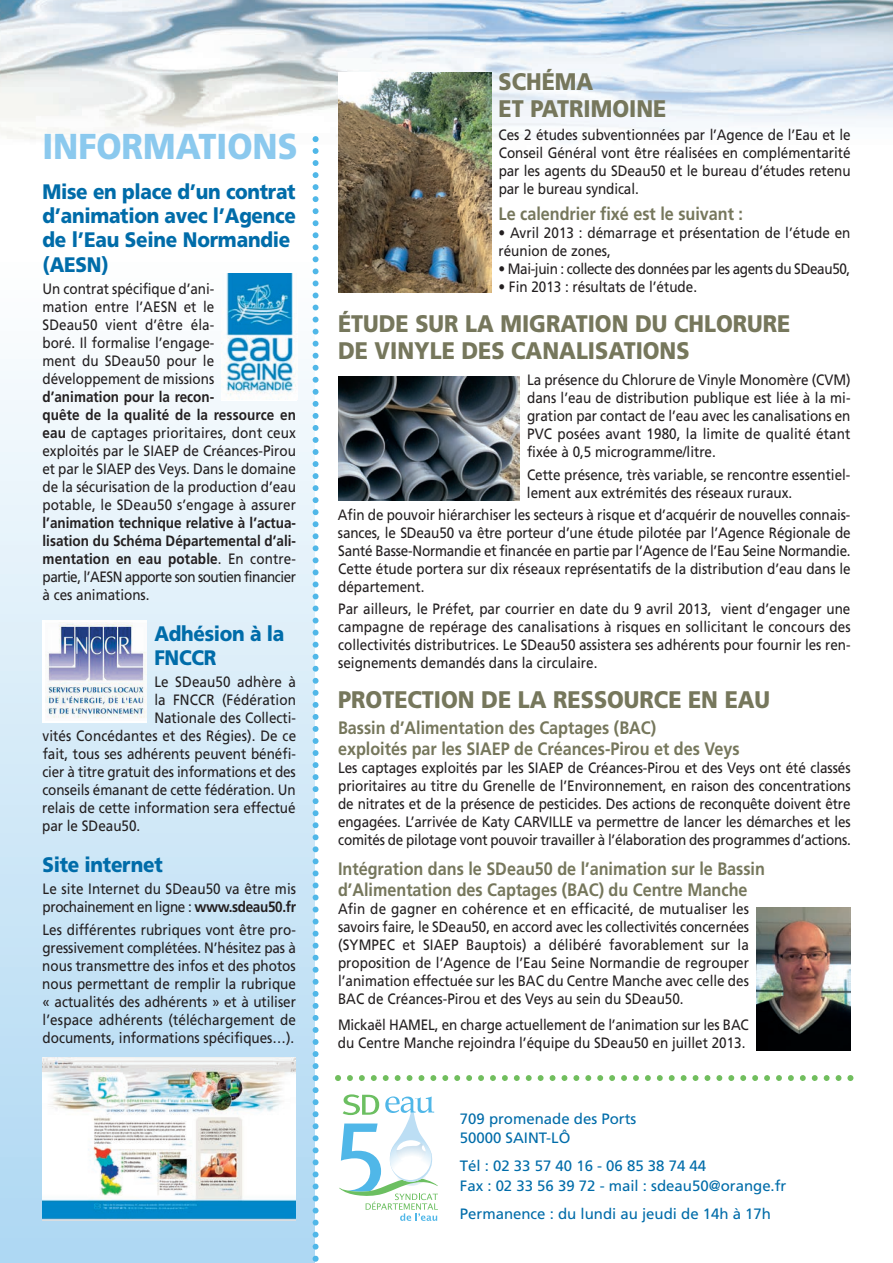
<style>
.page{position:relative;width:893px;height:1263px;background:#fff}
.page>*{position:absolute;margin:0;border:0;box-sizing:border-box;transform-origin:0 0}
.t1{font:900 36px "Frutiger";color:#8bc9ee;scale:.9 1}
.t2{font:900 24px/27px "Frutiger";color:#76775c;scale:.9 1}
.t3{font:900 21px/24px "Frutiger";letter-spacing:-.015em;color:#006ca9;scale:.9 1}
.t4{font:700 18px/21px "Frutiger";color:#76775c;scale:.9 1}
.t5{font:15px/18px "Frutiger";color:#231f20;text-align:justify;scale:.9 1}
.t6{font:700 15px/18px "Frutiger";color:#231f20;text-align:justify;scale:.9 1}
.t7{font:15px/19.5px "Frutiger";color:#006ca9}
.t8{font:15px "Frutiger";letter-spacing:-.025em;color:#231f20;scale:.9 1}
.s1{font-weight:700}
.s2{font-weight:400}
</style>
<div class="page">
<img style="left:0;top:0;width:893px;height:273px">
<svg style="left:339px;top:1094px;width:99px;height:127px"></svg>
<div style="left:0;top:263px;width:315px;height:1000px;background:linear-gradient(to bottom,#fcfefe,#aed8f2)"></div>
<svg style="left:335px;top:1075px;width:518px;height:6px"></svg>
<img style="left:338px;top:376px;width:182px;height:125px">
<svg style="left:313px;top:136px;width:6px;height:1126px"></svg>
<div style="left:43px;top:620px;width:104px;height:103px;background:#fff"></div>
<img style="left:45px;top:622px;width:101px;height:96px">
<img style="left:43px;top:1058px;width:252px;height:162px">
<img style="left:222px;top:274px;width:75px;height:126px">
<img style="left:338px;top:72px;width:153px;height:220px">
<img style="left:756px;top:907px;width:94px;height:143px">
<h1 class="t1" style="left:43px;top:132px;width:285px">INFORMATIONS</h1>
<h3 class="t3" style="left:43px;top:182px;width:283px">Mise en place d’un contrat d’animation avec l’Agence de l’Eau Seine Normandie (AESN)</h3>
<p class="t5" style="left:42px;top:281px;width:193px">Un contrat spécifique d’ani&shy;mation entre l’AESN et le SDeau50 vient d’être éla&shy;boré. Il formalise l’engage&shy;ment du SDeau50 pour le développement de missions</p>
<p class="t5" style="left:42px;top:389px;width:283px;text-align:left"><span class="s1">d’animation pour la recon-<br>quête de la qualité de la ressource en eau</span> de captages prioritaires, dont ceux exploités par le SIAEP de Créances-Pirou et par le SIAEP des Veys. Dans le domaine de la sécurisation de la production d’eau potable, le SDeau50 s’engage à assurer</p>
<p class="t6" style="left:43px;top:515px;width:283px">l’animation technique relative à l’actua&shy;lisation du Schéma Départemental d’ali&shy;mentation en eau potable<span class="s2">. En contre&shy;partie, l’AESN apporte son soutien financier à ces animations.</span></p>
<h3 class="t3" style="left:154px;top:623px;width:146px">Adhésion à la<br>FNCCR</h3>
<p class="t5" style="left:154px;top:674px;width:159px">Le SDeau50 adhère à</p>
<p class="t5" style="left:154px;top:692px;width:159px">la FNCCR (Fédération</p>
<p class="t5" style="left:154px;top:710px;width:159px">Nationale des Collecti-</p>
<p class="t5" style="left:43px;top:728px;width:283px">vités Concédantes et des Régies). De ce</p>
<p class="t5" style="left:43px;top:746px;width:283px">fait, tous ses adhérents peuvent bénéfi-</p>
<p class="t5" style="left:42px;top:764px;width:283px">cier à titre gratuit des informations et des</p>
<p class="t5" style="left:42px;top:782px;width:283px">conseils émanant de cette fédération. Un</p>
<p class="t5" style="left:42px;top:800px;width:283px">relais de cette information sera effectué</p>
<p class="t5" style="left:42px;top:818px;width:111px">par le SDeau50.</p>
<h3 class="t3" style="left:43px;top:854px;width:135px">Site internet</h3>
<p class="t5" style="left:43px;top:881px;width:283px">Le site Internet du SDeau50 va être mis prochainement en ligne : <span class="s1">www.sdeau50.fr</span></p>
<p class="t5" style="left:42px;top:921px;width:283px">Les différentes rubriques vont être pro&shy;gressivement complétées. N’hésitez pas à nous transmettre des infos et des photos nous permettant de remplir la rubrique « actualités des adhérents » et à utiliser l’espace adhérents (téléchargement de documents, informations spécifiques…).</p>
<h2 class="t2" style="left:499px;top:70px;width:188px">SCHÉMA<br>ET PATRIMOINE</h2>
<p class="t5" style="left:499px;top:126px;width:393px">Ces 2 études subventionnées par l’Agence de l’Eau et le Conseil Général vont être réalisées en complémentarité par les agents du SDeau50 et le bureau d’études retenu par le bureau syndical.</p>
<p class="t4" style="left:499px;top:205px;width:273px">Le calendrier fixé est le suivant :</p>
<p class="t5" style="left:499px;top:225px;width:392px">• Avril 2013 : démarrage et présentation de l’étude en réunion de zones,</p>
<p class="t8" style="left:499px;top:263px;width:392px">• Mai-juin : collecte des données par les agents du SDeau50,</p>
<p class="t5" style="left:498px;top:279px;width:222px">• Fin 2013 : résultats de l’étude.</p>
<h2 class="t2" style="left:338px;top:312px;width:504px">ÉTUDE SUR LA MIGRATION DU CHLORURE<br>DE VINYLE DES CANALISATIONS</h2>
<p class="t5" style="left:527px;top:372px;width:361px">La présence du Chlorure de Vinyle Monomère (CVM) dans l’eau de distribution publique est liée à la mi&shy;gration par contact de l’eau avec les canalisations en PVC posées avant 1980, la limite de qualité étant fixée à 0,5 microgramme/litre.</p>
<p class="t5" style="left:527px;top:466px;width:361px">Cette présence, très variable, se rencontre essentiel&shy;lement aux extrémités des réseaux ruraux.</p>
<p class="t5" style="left:338px;top:507px;width:571px">Afin de pouvoir hiérarchiser les secteurs à risque et d’acquérir de nouvelles connais&shy;sances, le SDeau50 va être porteur d’une étude pilotée par l’Agence Régionale de Santé Basse-Normandie et financée en partie par l’Agence de l’Eau Seine Normandie.<br>Cette étude portera sur dix réseaux représentatifs de la distribution d’eau dans le département.</p>
<p class="t5" style="left:338px;top:601px;width:571px">Par ailleurs, le Préfet, par courrier en date du 9 avril 2013, vient d’engager une campagne de repérage des canalisations à risques en sollicitant le concours des collectivités distributrices. Le SDeau50 assistera ses adhérents pour fournir les ren&shy;seignements demandés dans la circulaire.</p>
<h2 class="t2" style="left:338px;top:688px;width:482px">PROTECTION DE LA RESSOURCE EN EAU</h2>
<p class="t4" style="left:338px;top:719px;width:448px">Bassin d’Alimentation des Captages (BAC)<br>exploités par les SIAEP de Créances-Pirou et des Veys</p>
<p class="t5" style="left:338px;top:760px;width:571px">Les captages exploités par les SIAEP de Créances-Pirou et des Veys ont été classés prioritaires au titre du Grenelle de l’Environnement, en raison des concentrations de nitrates et de la présence de pesticides. Des actions de reconquête doivent être engagées. L’arrivée de Katy CARVILLE va permettre de lancer les démarches et les comités de pilotage vont pouvoir travailler à l’élaboration des programmes d’actions.</p>
<p class="t4" style="left:338px;top:859px;width:476px">Intégration dans le SDeau50 de l’animation sur le Bassin d’Alimentation des Captages (BAC) du Centre Manche</p>
<p class="t5" style="left:338px;top:901px;width:458px">Afin de gagner en cohérence et en efficacité, de mutualiser les savoirs faire, le SDeau50, en accord avec les collectivités concernées (SYMPEC et SIAEP Bauptois) a délibéré favorablement sur la proposition de l’Agence de l’Eau Seine Normandie de regrouper l’animation effectuée sur les BAC du Centre Manche avec celle des BAC de Créances-Pirou et des Veys au sein du SDeau50.</p>
<p class="t5" style="left:338px;top:1017px;width:458px">Mickaël HAMEL, en charge actuellement de l’animation sur les BAC du Centre Manche rejoindra l’équipe du SDeau50 en juillet 2013.</p>
<p class="t7" style="left:460px;top:1110px;width:178px">709 promenade des Ports<br>50000 SAINT-LÔ</p>
<p class="t7" style="left:460px;top:1157px;width:328px">Tél : 02 33 57 40 16 - 06 85 38 74 44<br>Fax : 02 33 56 39 72 - mail : sdeau50@orange.fr</p>
<p class="t7" style="left:460px;top:1205px;width:313px">Permanence : du lundi au jeudi de 14h à 17h</p>
</div>
